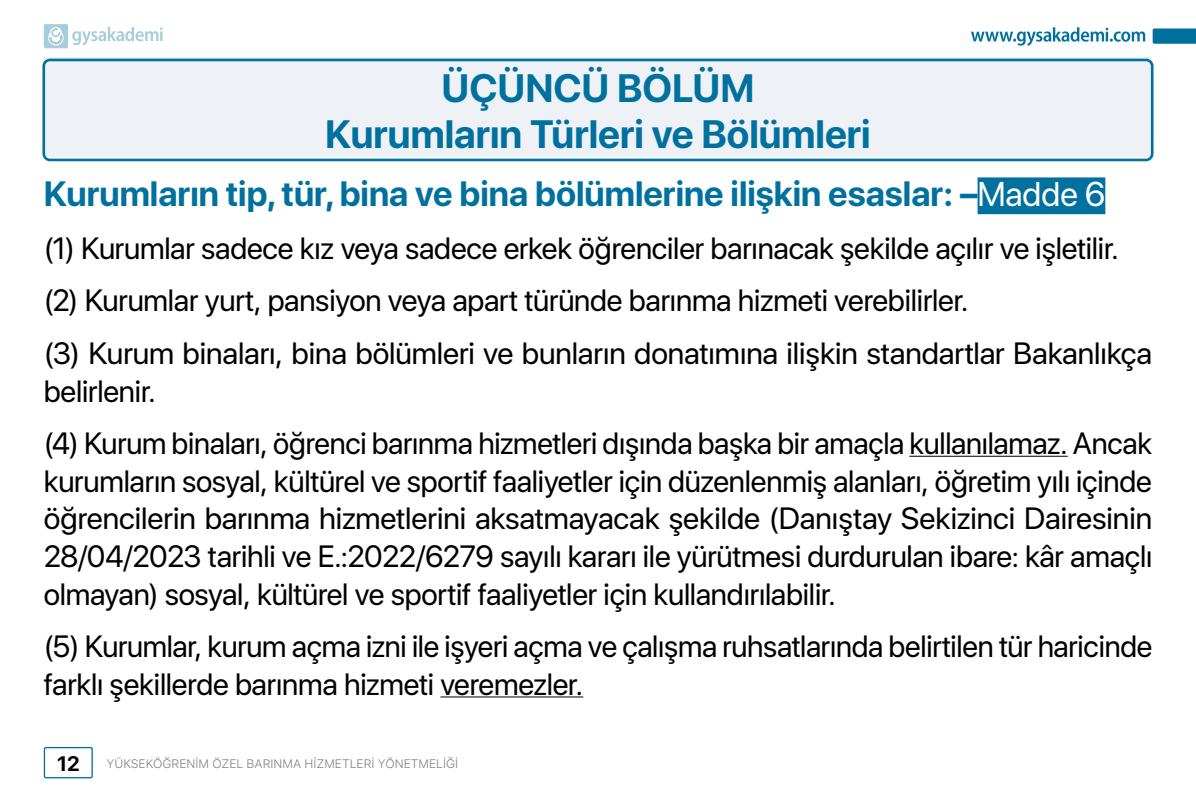
<style>
.page{position:relative;width:1196px;height:794px;background:#fff}
.page>*{position:absolute;margin:0;border:0;box-sizing:border-box;transform-origin:0 0}
.t1{font:700 39.38px/45.5px "SF Pro Display";color:#00719e;text-align:center}
.t2{font:700 35px "SF Pro Display";color:#00719e}
.t3{font:30.62px/37.6px "SF Pro Display";letter-spacing:-.005em;color:#000}
.t4{font:700 20.82px "SF Pro Display";color:#000}
.t5{font:300 12.25px "SF Pro Text";color:#808080}
.s1{font-weight:400;font-size:34.12px;color:#fff}
</style>
<div class="page">
<div style="left:44px;top:57px;width:1108px;height:100px;background:#eef1f5"></div>
<div style="left:42px;top:59px;width:1111px;height:102px;border:3px solid #00719e;border-radius:6px"></div>
<div style="left:977px;top:177px;width:128px;height:37px;background:#00719e"></div>
<hr style="left:909px;top:456px;width:158px;height:1px;background:#000">
<hr style="left:440px;top:696px;width:143px;height:1px;background:#000">
<div style="left:44px;top:747px;width:49px;height:31px;border:1px solid #00719e;border-radius:2px"></div>
<svg style="left:971px;top:27px;width:173px;height:19px"></svg>
<svg style="left:1152px;top:28px;width:43px;height:16px"></svg>
<svg style="left:44px;top:24px;width:119px;height:24px"></svg>
<p class="t1" style="left:325px;top:66px;width:547px">ÜÇÜNCÜ BÖLÜM<br>Kurumların Türleri ve Bölümleri</p>
<p class="t2" style="left:44px;top:174px;width:1062px">Kurumların tip, tür, bina ve bina bölümlerine ilişkin esaslar: –<span class="s1">Madde 6</span></p>
<p class="t3" style="left:44px;top:222px;width:1109px;line-height:52.5px">(1) Kurumlar sadece kız veya sadece erkek öğrenciler barınacak şekilde açılır ve işletilir. (2) Kurumlar yurt, pansiyon veya apart türünde barınma hizmeti verebilirler.<br>(3) Kurum binaları, bina bölümleri ve bunların donatımına ilişkin standartlar Bakanlıkça</p>
<p class="t3" style="left:44px;top:364px;width:1109px;line-height:52.5px">belirlenir.<br>(4) Kurum binaları, öğrenci barınma hizmetleri dışında başka bir amaçla kullanılamaz. Ancak</p>
<p class="t3" style="left:44px;top:462px;width:1109px;text-align:justify">kurumların sosyal, kültürel ve sportif faaliyetler için düzenlenmiş alanları, öğretim yılı içinde öğrencilerin barınma hizmetlerini aksatmayacak şekilde (Danıştay Sekizinci Dairesinin 28/04/2023 tarihli ve E.:2022/6279 sayılı kararı ile yürütmesi durdurulan ibare: kâr amaçlı olmayan) sosyal, kültürel ve sportif faaliyetler için kullandırılabilir.</p>
<p class="t3" style="left:44px;top:627px;width:1109px">(5) Kurumlar, kurum açma izni ile işyeri açma ve çalışma ruhsatlarında belirtilen tür haricinde farklı şekillerde barınma hizmeti veremezler.</p>
<p class="t4" style="left:57px;top:751px;width:24px">12</p>
<p class="t5" style="left:106px;top:755px;width:353px">YÜKSEKÖĞRENİM ÖZEL BARINMA HİZMETLERİ YÖNETMELİĞİ</p>
</div>
